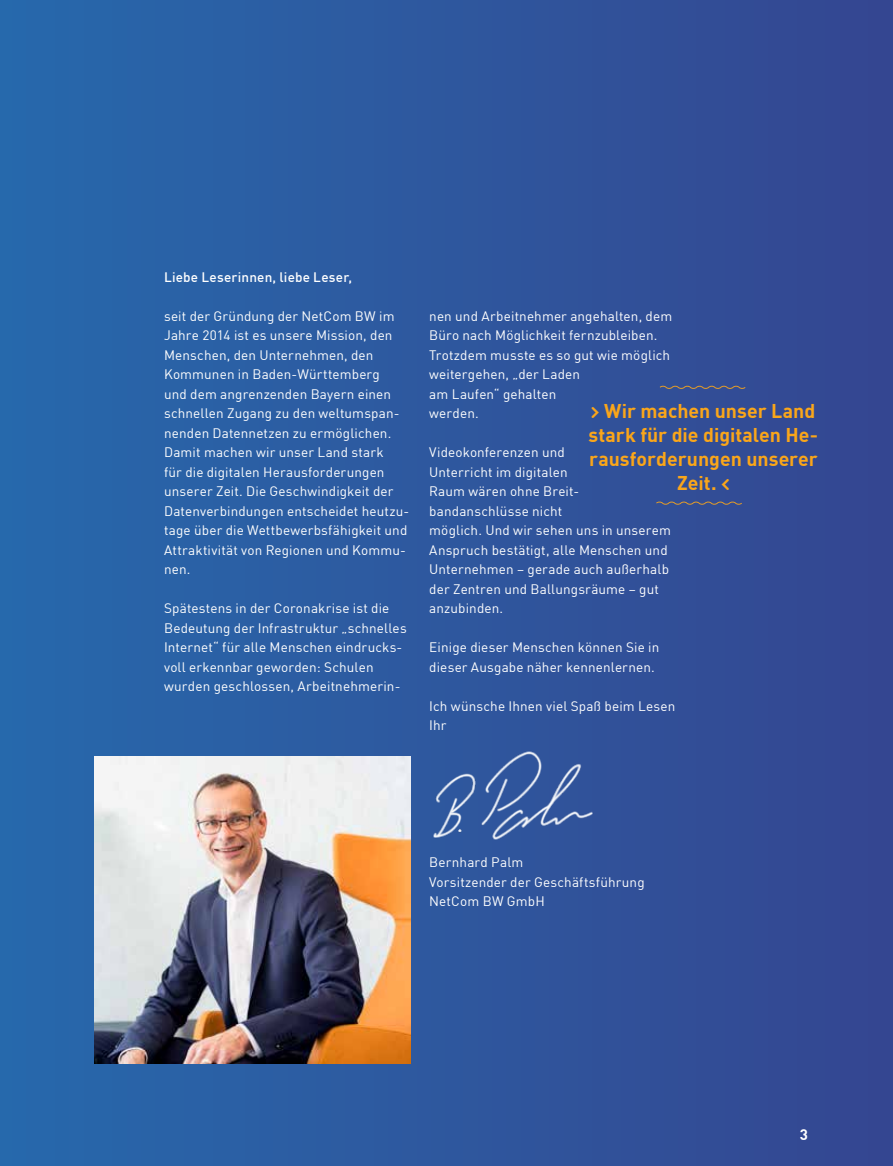
<style>
.page{position:relative;width:893px;height:1166px;background:#fff}
.page>*{position:absolute;margin:0;border:0;box-sizing:border-box;transform-origin:0 0}
.t1{font:700 19.5px/24px "En BWDIN Pro";color:#faa61a;text-align:center}
.t2{font:700 15px "En BWDIN Pro";color:#fff}
.t3{font:13.5px/19.5px "En BWDIN Pro";letter-spacing:.01em;color:#fff}
.t4{font:500 13.5px "En BWDIN Pro";letter-spacing:.015em;color:#fff}
</style>
<div class="page">
<div style="left:1px;top:0;width:892px;height:1165px;background:linear-gradient(to right,#2769ac,#354691)"></div>
<img style="left:95px;top:755px;width:315px;height:308px">
<svg style="left:659px;top:384px;width:87px;height:6px"></svg>
<svg style="left:655px;top:500px;width:88px;height:5px"></svg>
<img style="left:429px;top:750px;width:168px;height:91px">
<p class="t4" style="left:164px;top:266px;width:189px">Liebe Leserinnen, liebe Leser,</p>
<p class="t3" style="left:164px;top:304px;width:247px">seit der Gründung der NetCom BW im Jahre 2014 ist es unsere Mission, den Menschen, den Unternehmen, den Kommunen in Baden-Württemberg<br>und dem angrenzenden Bayern einen schnellen Zugang zu den weltumspan&shy;nenden Datennetzen zu ermöglichen.<br>Damit machen wir unser Land stark<br>für die digitalen Herausforderungen unserer Zeit. Die Geschwindigkeit der Datenverbindungen entscheidet heutzu&shy;tage über die Wettbewerbsfähigkeit und Attraktivität von Regionen und Kommu&shy;nen.</p>
<p class="t3" style="left:164px;top:597px;width:244px">Spätestens in der Coronakrise ist die Bedeutung der Infrastruktur „schnelles Internet“ für alle Menschen eindrucks&shy;voll erkennbar geworden: Schulen wurden geschlossen, Arbeitnehmerin-</p>
<p class="t3" style="left:429px;top:304px;width:244px">nen und Arbeitnehmer angehalten, dem<br>Büro nach Möglichkeit fernzubleiben.<br>Trotzdem musste es so gut wie möglich weitergehen, „der Laden<br>am Laufen“ gehalten<br>werden.</p>
<p class="t3" style="left:429px;top:441px;width:243px">Videokonferenzen und<br>Unterricht im digitalen<br>Raum wären ohne Breit&shy;bandanschlüsse nicht<br>möglich. Und wir sehen uns in unserem<br>Anspruch bestätigt, alle Menschen und<br>Unternehmen – gerade auch außerhalb der Zentren und Ballungsräume – gut anzubinden.</p>
<p class="t3" style="left:429px;top:636px;width:232px">Einige dieser Menschen können Sie in dieser Ausgabe näher kennenlernen.</p>
<p class="t3" style="left:429px;top:694px;width:248px">Ich wünsche Ihnen viel Spaß beim Lesen<br>Ihr</p>
<h1 class="t1" style="left:588px;top:396px;width:231px">» Wir machen unser Land stark für die digitalen He&shy;rausforderungen unserer<br>Zeit. «</h1>
<p class="t3" style="left:429px;top:850px;width:217px">Bernhard Palm<br>Vorsitzender der Geschäftsführung<br>NetCom BW GmbH</p>
<p class="t2" style="left:800px;top:1121px;width:10px">3</p>
</div>
